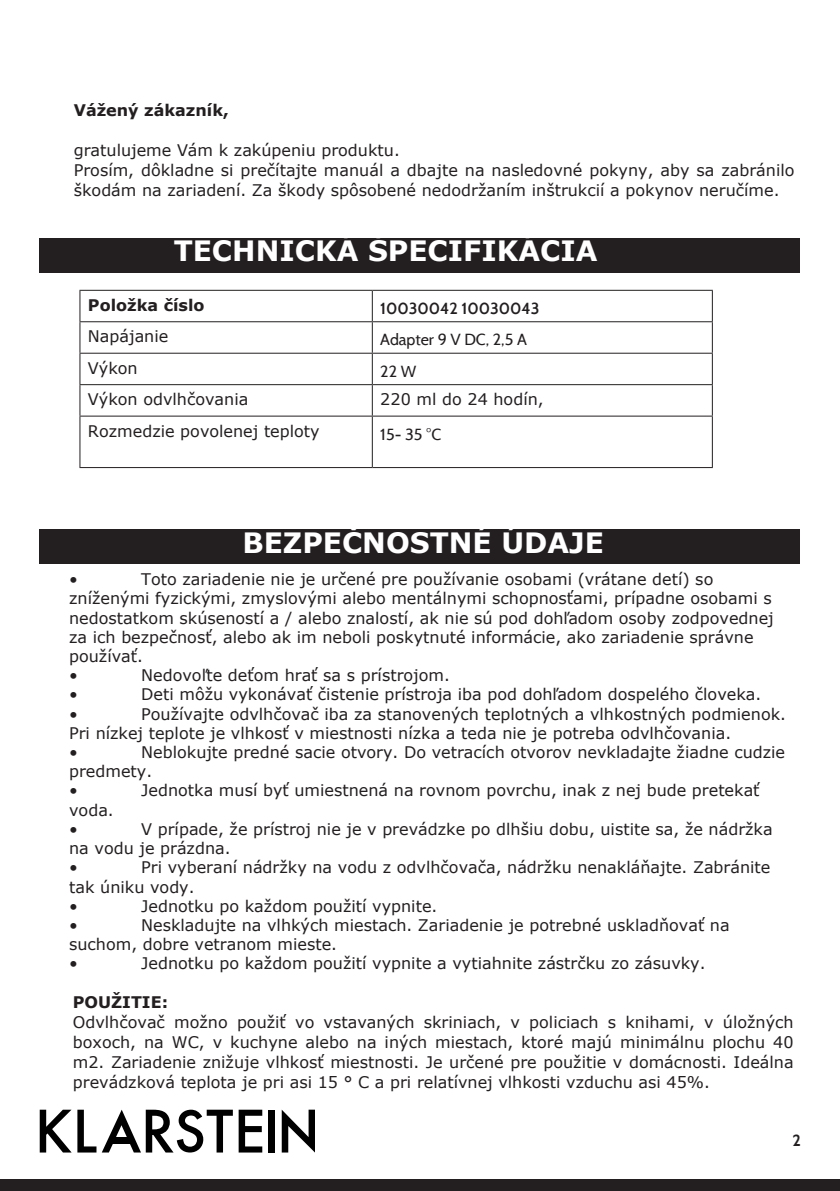
<style>
.page{position:relative;width:840px;height:1191px;background:#fff}
.page>*{position:absolute;margin:0;border:0;box-sizing:border-box;transform-origin:0 0}
.t1{font:700 28px "Verdana";color:#fff}
.t2{font:16px/19.2px "Verdana";color:#231f20}
.t3{font:700 16px "Verdana";color:#231f20}
.t4{font:16px "Cabin";color:#231f20}
.t5{font:600 16px "Cabin";color:#231f20}
.t6{font:700 16px "Cabin";color:#231f20}
</style>
<div class="page">
<div style="left:0;top:1179px;width:839px;height:12px;background:#231f20"></div>
<svg style="left:40px;top:1109px;width:56px;height:43px"></svg>
<div style="left:268px;top:1109px;width:7px;height:43px;background:#000"></div>
<svg style="left:102px;top:1109px;width:160px;height:43px"></svg>
<div style="left:110px;top:1137px;width:23px;height:6px;background:#000"></div>
<svg style="left:281px;top:1109px;width:34px;height:43px"></svg>
<div style="left:40px;top:529px;width:759px;height:34px;background:#231f20"></div>
<div style="left:40px;top:238px;width:759px;height:34px;background:#231f20"></div>
<hr style="left:79px;top:290px;width:293px;height:1px;background:#231f20">
<hr style="left:79px;top:291px;width:1px;height:30px;background:#231f20">
<hr style="left:372px;top:290px;width:340px;height:1px;background:#231f20">
<hr style="left:371px;top:291px;width:1px;height:30px;background:#231f20">
<hr style="left:711px;top:291px;width:1px;height:30px;background:#231f20">
<hr style="left:79px;top:321px;width:293px;height:1px;background:#231f20">
<hr style="left:79px;top:322px;width:1px;height:31px;background:#231f20">
<hr style="left:372px;top:321px;width:340px;height:1px;background:#231f20">
<hr style="left:371px;top:322px;width:1px;height:31px;background:#231f20">
<hr style="left:711px;top:322px;width:1px;height:31px;background:#231f20">
<hr style="left:79px;top:353px;width:293px;height:1px;background:#231f20">
<hr style="left:79px;top:354px;width:1px;height:30px;background:#231f20">
<hr style="left:372px;top:353px;width:340px;height:1px;background:#231f20">
<hr style="left:371px;top:354px;width:1px;height:30px;background:#231f20">
<hr style="left:711px;top:354px;width:1px;height:30px;background:#231f20">
<hr style="left:79px;top:384px;width:293px;height:1px;background:#231f20">
<hr style="left:79px;top:385px;width:1px;height:30px;background:#231f20">
<hr style="left:372px;top:384px;width:340px;height:1px;background:#231f20">
<hr style="left:371px;top:385px;width:1px;height:30px;background:#231f20">
<hr style="left:711px;top:385px;width:1px;height:30px;background:#231f20">
<hr style="left:79px;top:415px;width:293px;height:1px;background:#231f20">
<hr style="left:79px;top:416px;width:1px;height:51px;background:#231f20">
<hr style="left:372px;top:415px;width:340px;height:1px;background:#231f20">
<hr style="left:371px;top:416px;width:1px;height:51px;background:#231f20">
<hr style="left:711px;top:416px;width:1px;height:51px;background:#231f20">
<hr style="left:79px;top:467px;width:293px;height:1px;background:#231f20">
<hr style="left:372px;top:467px;width:340px;height:1px;background:#231f20">
<p class="t3" style="left:74px;top:98px;width:156px">Vážený zákazník,</p>
<p class="t2" style="left:74px;top:140px;width:722px;line-height:20px">gratulujeme Vám k zakúpeniu produktu.<br>Prosím, dôkladne si prečítajte manuál a dbajte na nasledovné pokyny, aby sa zabránilo škodám na zariadení. Za škody spôsobené nedodržaním inštrukcií a pokynov neručíme.</p>
<h1 class="t1" style="left:174px;top:231px;width:425px">TECHNICKÁ ŠPECIFIKÁCIA</h1>
<p class="t3" style="left:88px;top:294px;width:118px">Položka číslo</p>
<p class="t5" style="left:380px;top:298px;width:160px">10030042 10030043</p>
<p class="t2" style="left:88px;top:327px;width:82px">Napájanie</p>
<p class="t4" style="left:380px;top:330px;width:148px">Adapter 9 V DC, 2,5 A</p>
<p class="t2" style="left:88px;top:358px;width:51px">Výkon</p>
<p class="t4" style="left:380px;top:361px;width:37px">22 W</p>
<p class="t2" style="left:88px;top:390px;width:162px">Výkon odvlhčovania</p>
<p class="t2" style="left:380px;top:390px;width:165px">220 ml do 24 hodín,</p>
<p class="t2" style="left:88px;top:421px;width:233px">Rozmedzie povolenej teploty</p>
<p class="t4" style="left:380px;top:424px;width:62px">15- 35 °C</p>
<h1 class="t1" style="left:242px;top:522px;width:363px">BEZPEČNOSTNÉ ÚDAJE</h1>
<p class="t2" style="left:69px;top:569px;width:705px;text-indent:72px">Toto zariadenie nie je určené pre používanie osobami (vrátane detí) so zníženými fyzickými, zmyslovými alebo mentálnymi schopnosťami, prípadne osobami s nedostatkom skúseností a / alebo znalostí, ak nie sú pod dohľadom osoby zodpovednej za ich bezpečnosť, alebo ak im neboli poskytnuté informácie, ako zariadenie správne používať.<br>•</p>
<p class="t2" style="left:69px;top:569px;width:10px">•</p>
<p class="t2" style="left:141px;top:665px;width:310px">Nedovoľte deťom hrať sa s prístrojom.</p>
<p class="t2" style="left:69px;top:685px;width:10px">•</p>
<p class="t2" style="left:141px;top:685px;width:621px">Deti môžu vykonávať čistenie prístroja iba pod dohľadom dospelého človeka.</p>
<p class="t2" style="left:69px;top:704px;width:10px">•</p>
<p class="t2" style="left:69px;top:704px;width:718px;text-indent:72px">Používajte odvlhčovač iba za stanovených teplotných a vlhkostných podmienok.<br>Pri nízkej teplote je vlhkosť v miestnosti nízka a teda nie je potreba odvlhčovania.<br>•</p>
<p class="t2" style="left:69px;top:742px;width:717px;text-indent:72px">Neblokujte predné sacie otvory. Do vetracích otvorov nevkladajte žiadne cudzie predmety.<br>•</p>
<p class="t2" style="left:141px;top:781px;width:619px">Jednotka musí byť umiestnená na rovnom povrchu, inak z nej bude pretekať</p>
<p class="t2" style="left:69px;top:800px;width:46px">voda. •</p>
<p class="t2" style="left:69px;top:819px;width:704px;text-indent:72px">V prípade, že prístroj nie je v prevádzke po dlhšiu dobu, uistite sa, že nádržka na vodu je prázdna.<br>•</p>
<p class="t2" style="left:69px;top:857px;width:702px;text-indent:72px">Pri vyberaní nádržky na vodu z odvlhčovača, nádržku nenakláňajte. Zabránite tak úniku vody.<br>•</p>
<p class="t2" style="left:141px;top:896px;width:297px">Jednotku po každom použití vypnite.</p>
<p class="t2" style="left:69px;top:915px;width:661px;text-indent:72px">Neskladujte na vlhkých miestach. Zariadenie je potrebné uskladňovať na suchom, dobre vetranom mieste.<br>•</p>
<p class="t2" style="left:69px;top:915px;width:10px">•</p>
<p class="t2" style="left:141px;top:953px;width:565px">Jednotku po každom použití vypnite a vytiahnite zástrčku zo zásuvky.</p>
<p class="t3" style="left:73px;top:990px;width:97px">POUŽITIE:</p>
<p class="t2" style="left:73px;top:1011px;width:722px;line-height:20px;text-align:justify">Odvlhčovač možno použiť vo vstavaných skriniach, v policiach s knihami, v úložných boxoch, na WC, v kuchyne alebo na iných miestach, ktoré majú minimálnu plochu 40 m2. Zariadenie znižuje vlhkosť miestnosti. Je určené pre použitie v domácnosti. Ideálna prevádzková teplota je pri asi 15 ° C a pri relatívnej vlhkosti vzduchu asi 45%.</p>
<p class="t6" style="left:792px;top:1130px;width:10px">2</p>
</div>
